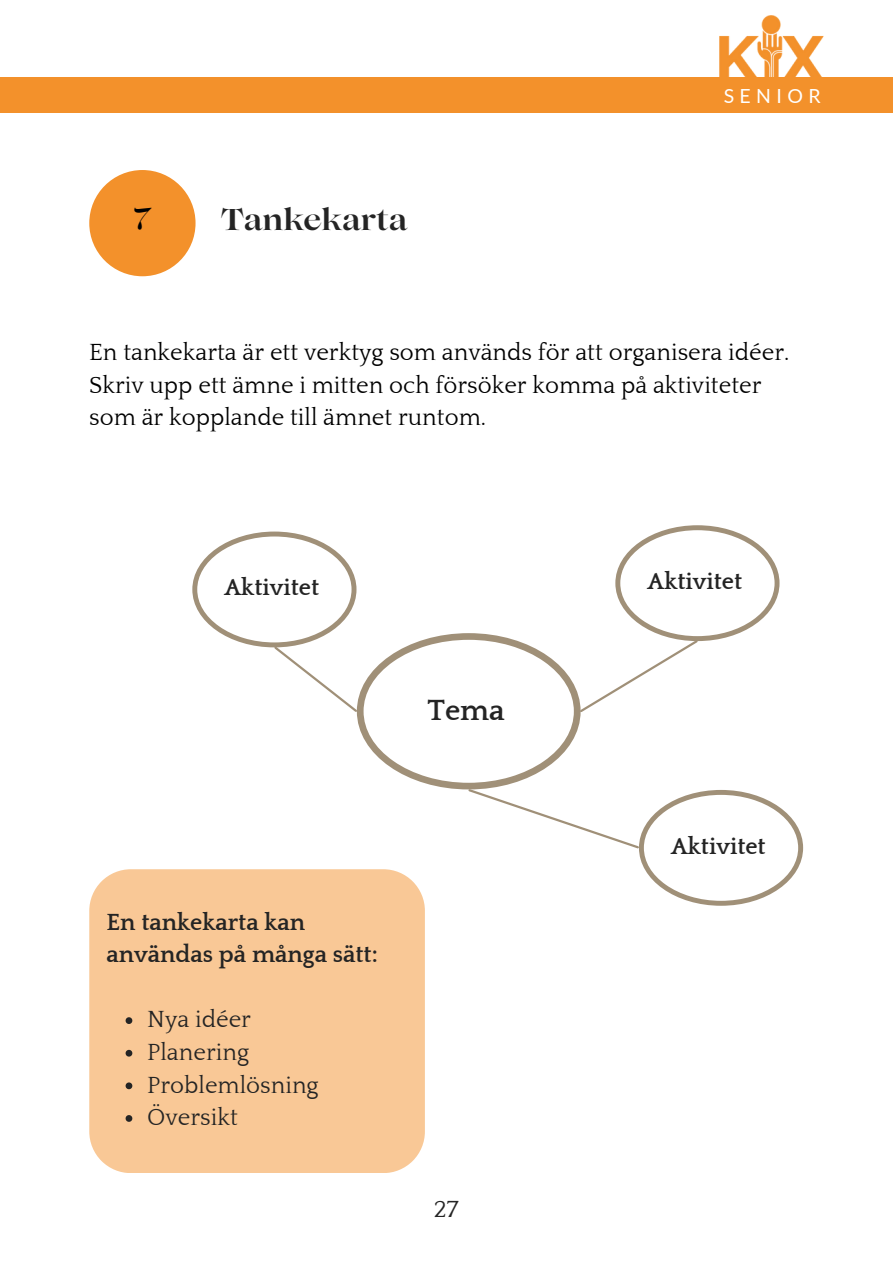
<style>
.page{position:relative;width:893px;height:1264px;background:#fff}
.page>*{position:absolute;margin:0;border:0;box-sizing:border-box;transform-origin:0 0}
.t1{font:700 30px "Lovelace";color:#242424}
.t2{font:700 30px "Quattrocento";color:#242424}
.t3{font:700 30px "Lovelace";color:#000}
.t4{font:24px/32.5px "Quattrocento";color:#000}
.t5{font:700 24px/32.5px "Quattrocento";color:#242424}
.t6{font:24px "Quattrocento";color:#242424}
.t7{font:19.5px "Lato";letter-spacing:.28em;color:#fff}
</style>
<div class="page">
<img style="left:719px;top:16px;width:105px;height:61px">
<div style="left:0;top:77px;width:892px;height:36px;background:#f3912b"></div>
<div style="left:89px;top:170px;width:106px;height:106px;background:#f3912b;border-radius:50%"></div>
<svg style="left:192px;top:525px;width:611px;height:380px"></svg>
<div style="left:89px;top:869px;width:336px;height:304px;background:#f9c896"></div>
<svg style="left:126px;top:1017px;width:6px;height:6px"></svg>
<svg style="left:126px;top:1049px;width:6px;height:7px"></svg>
<svg style="left:126px;top:1082px;width:6px;height:7px"></svg>
<svg style="left:126px;top:1115px;width:6px;height:6px"></svg>
<p class="t3" style="left:133px;top:208px;width:19px">7</p>
<p class="t1" style="left:221px;top:209px;width:188px">Tankekarta</p>
<p class="t7" style="left:723px;top:84px;width:98px">SENIOR</p>
<p class="t4" style="left:89px;top:337px;width:701px">En tankekarta är ett verktyg som används för att organisera idéer.<br>Skriv upp ett ämne i mitten och försöker komma på aktiviteter som är kopplande till ämnet runtom.</p>
<p class="t5" style="left:224px;top:572px;width:96px">Aktivitet</p>
<p class="t5" style="left:647px;top:566px;width:96px">Aktivitet</p>
<p class="t2" style="left:427px;top:694px;width:79px">Tema</p>
<p class="t5" style="left:106px;top:906px;width:273px">En tankekarta kan användas på många sätt:</p>
<p class="t6" style="left:147px;top:1007px;width:105px">Nya idéer</p>
<p class="t6" style="left:147px;top:1039px;width:103px">Planering</p>
<p class="t6" style="left:147px;top:1072px;width:173px">Problemlösning</p>
<p class="t6" style="left:147px;top:1104px;width:92px">Översikt</p>
<p class="t6" style="left:434px;top:1196px;width:27px">27</p>
<p class="t5" style="left:671px;top:830px;width:96px">Aktivitet</p>
</div>
